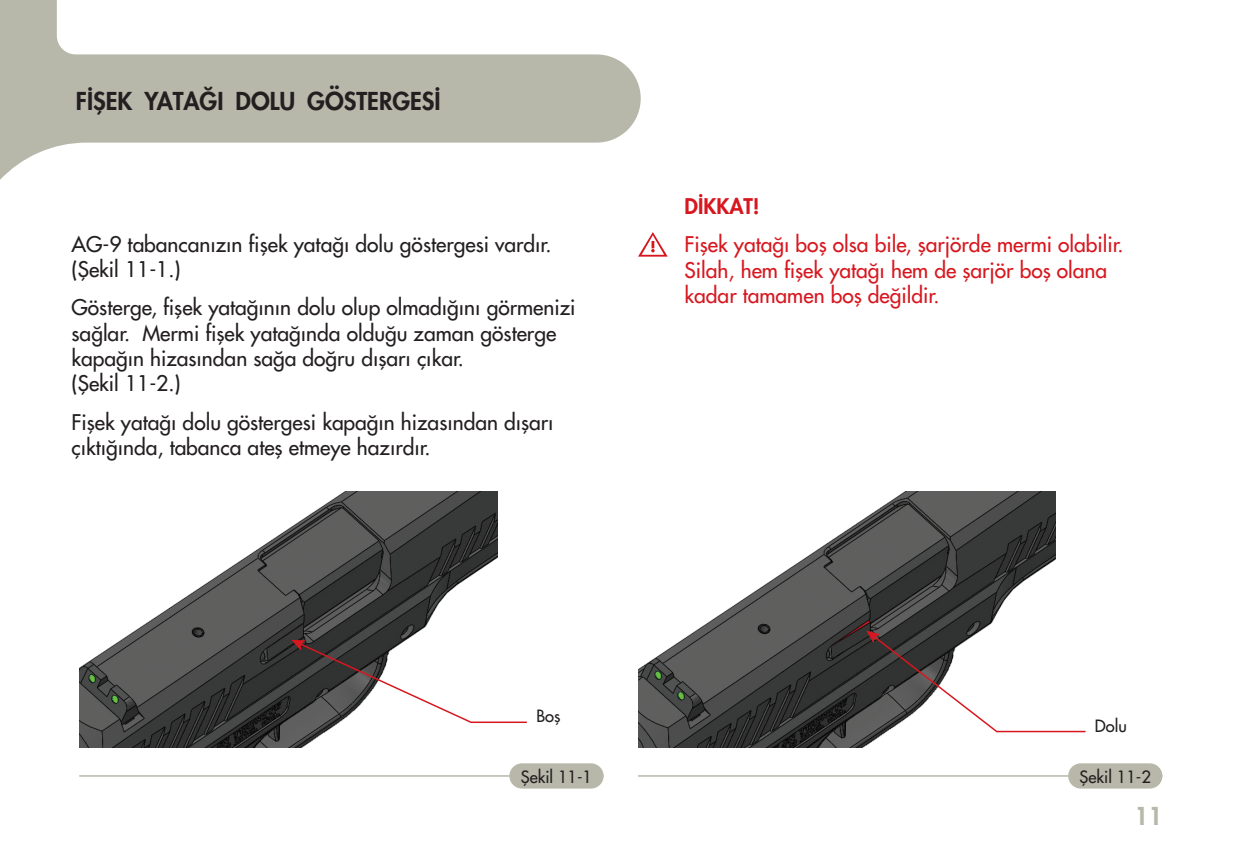
<style>
.page{position:relative;width:1234px;height:851px;background:#fff}
.page>*{position:absolute;margin:0;border:0;box-sizing:border-box;transform-origin:0 0}
.t1{font:24px "Futura Heavy Tr";color:#231f20}
.t2{font:24px "Futura Heavy Tr";color:#b7b7aa}
.t3{font:21px/25.2px "Futura Normal Tr";color:#231f20}
.t4{font:21px/25.2px "Futura Normal Tr";color:#d7171f}
.t5{font:21px "Futura Heavy Tr";color:#d7171f}
.t6{font:16.5px "Futura Normal Tr";color:#231f20}
</style>
<div class="page">
<svg style="left:0;top:0;width:640px;height:180px;fill:#b7b7aa"></svg>
<svg style="left:638px;top:232px;width:29px;height:24px"></svg>
<hr style="left:638px;top:775px;width:524px;height:1px;background:#b7b7aa">
<div style="left:1067px;top:763px;width:95px;height:25px;background:#b7b7aa;border-radius:13px"></div>
<hr style="left:79px;top:775px;width:524px;height:1px;background:#b7b7aa">
<div style="left:509px;top:763px;width:94px;height:25px;background:#b7b7aa;border-radius:13px"></div>
<img style="left:79px;top:491px;width:418px;height:256px">
<img style="left:638px;top:491px;width:417px;height:256px">
<svg style="left:866px;top:630px;width:220px;height:103px"></svg>
<svg style="left:291px;top:639px;width:236px;height:84px"></svg>
<p class="t1" style="left:76px;top:86px;width:366px">FİŞEK YATAĞI DOLU GÖSTERGESİ</p>
<p class="t3" style="left:72px;top:231px;width:481px">AG-9 tabancanızın fişek yatağı dolu göstergesi vardır. (Şekil 11-1.)</p>
<p class="t3" style="left:72px;top:295px;width:505px">Gösterge, fişek yatağının dolu olup olmadığını görmenizi sağlar. Mermi fişek yatağında olduğu zaman gösterge kapağın hizasından sağa doğru dışarı çıkar.<br>(Şekil 11-2.)</p>
<p class="t3" style="left:72px;top:409px;width:483px">Fişek yatağı dolu göstergesi kapağın hizasından dışarı çıktığında, tabanca ateş etmeye hazırdır.</p>
<p class="t6" style="left:536px;top:705px;width:26px">Boş</p>
<p class="t5" style="left:684px;top:192px;width:77px">DİKKAT!</p>
<p class="t4" style="left:684px;top:232px;width:440px">Fişek yatağı boş olsa bile, şarjörde mermi olabilir.<br>Silah, hem fişek yatağı hem de şarjör boş olana kadar tamamen boş değildir.</p>
<p class="t6" style="left:1094px;top:714px;width:33px">Dolu</p>
<p class="t6" style="left:520px;top:765px;width:73px">Şekil 11-1</p>
<p class="t6" style="left:1079px;top:765px;width:73px">Şekil 11-2</p>
<p class="t2" style="left:1134px;top:800px;width:29px">11</p>
</div>
